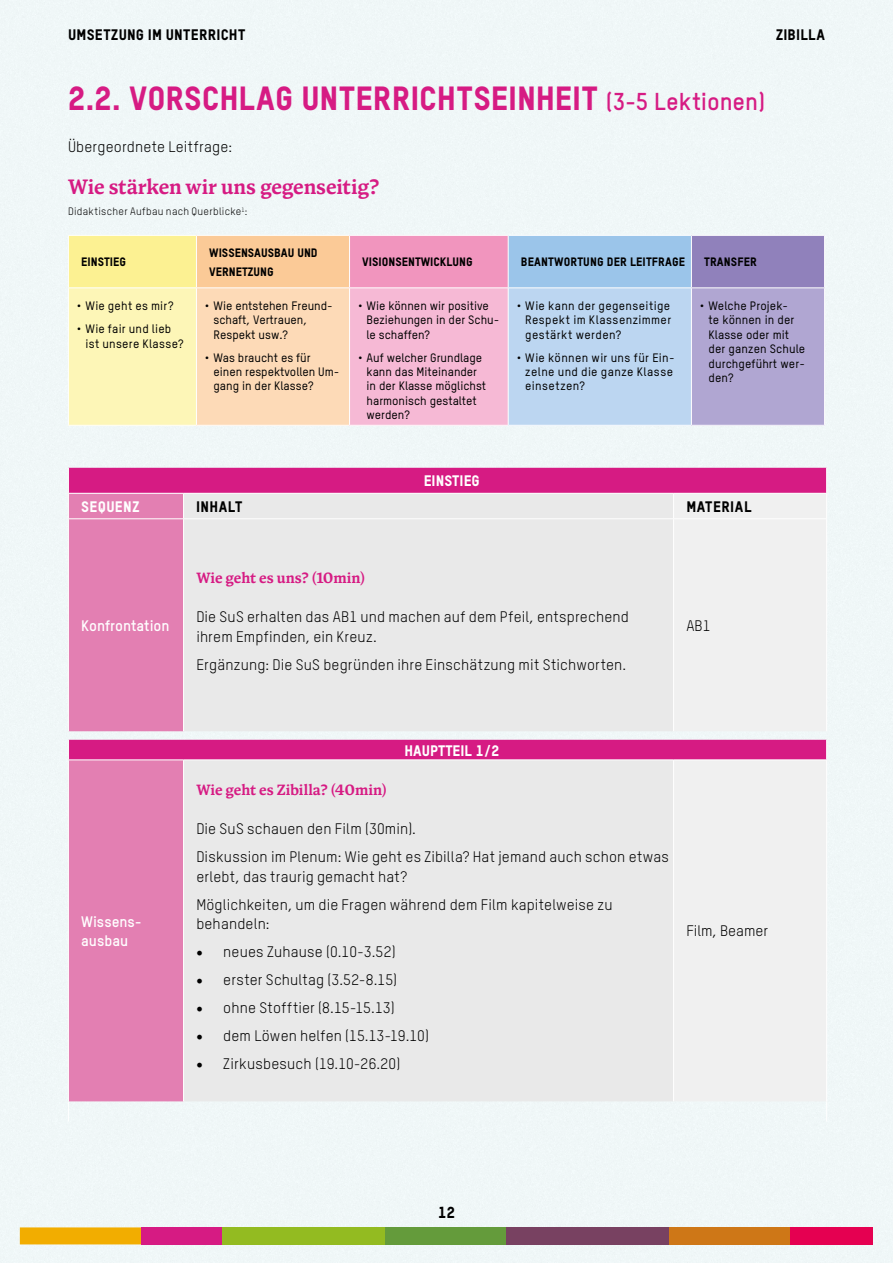
<style>
.page{position:relative;width:893px;height:1263px;background:#eff7f7}
.page>*{position:absolute;margin:0;border:0;box-sizing:border-box;transform-origin:0 0}
.t1{font:33px "TSTARPRO Headline";color:#d61b83}
.t2{font:21px "Antonia Variable";letter-spacing:-.005em;color:#d61b83}
.t3{font:15.75px "TSTARPRO Headline";color:#000}
.t4{font:15px/28px "TSTARPRO";letter-spacing:.01em;color:#000}
.t5{font:15px "Antonia Variable";letter-spacing:.005em;color:#d61b83}
.t6{font:15px "TSTARPRO Headline";letter-spacing:.025em;color:#000}
.t7{font:700 15px/19.5px "TSTARPRO";color:#fff}
.t8{font:15px "TSTARPRO Headline";color:#fff}
.t9{font:15px "TSTARPRO Headline";letter-spacing:.025em;color:#fff}
.t10{font:500 12px/14.4px "TSTARPRO";color:#000}
.t11{font:12px/19.5px "TSTARPRO Headline";color:#000}
.t12{font:500 12px/14.4px "TSTARPRO";letter-spacing:.03em;color:#000}
.t13{font:500 12px/15px "TSTARPRO";letter-spacing:.025em;color:#000}
.t14{font:500 12px "TSTARPRO";letter-spacing:.02em;color:#000}
.t15{font:10.5px "TSTARPRO";letter-spacing:.03em;color:#000}
.s1{font-family:"TSTARPRO";font-weight:700;font-size:24px}
.s2{font-family:"Minion Pro";font-size:18px}
</style>
<div class="page">
<div style="left:20px;top:1227px;width:121px;height:17px;background:#f2ad00"></div>
<div style="left:141px;top:1227px;width:82px;height:17px;background:#d61b83"></div>
<div style="left:223px;top:1227px;width:162px;height:17px;background:#93bb21"></div>
<div style="left:385px;top:1227px;width:122px;height:17px;background:#649b3b"></div>
<div style="left:507px;top:1227px;width:162px;height:17px;background:#784161"></div>
<div style="left:669px;top:1227px;width:122px;height:17px;background:#ce7717"></div>
<div style="left:791px;top:1227px;width:82px;height:17px;background:#e50051"></div>
<div style="left:69px;top:468px;width:757px;height:25px;background:#d61b83"></div>
<div style="left:68px;top:494px;width:116px;height:607px;background:#e37fb2"></div>
<div style="left:184px;top:494px;width:490px;height:607px;background:#e9e9e9"></div>
<div style="left:674px;top:494px;width:153px;height:607px;background:#f0f0f0"></div>
<hr style="left:68px;top:493px;width:116px;height:1px;background:#fff">
<hr style="left:184px;top:493px;width:490px;height:1px;background:#fff">
<svg style="left:183px;top:494px;width:1px;height:24px"></svg>
<hr style="left:674px;top:493px;width:153px;height:1px;background:#fff">
<svg style="left:673px;top:494px;width:1px;height:24px"></svg>
<hr style="left:68px;top:518px;width:116px;height:1px;background:#fff">
<hr style="left:68px;top:519px;width:1px;height:212px;background:#fff">
<hr style="left:184px;top:518px;width:490px;height:1px;background:#fff">
<hr style="left:183px;top:519px;width:1px;height:212px;background:#fff">
<hr style="left:674px;top:518px;width:153px;height:1px;background:#fff">
<hr style="left:673px;top:519px;width:1px;height:212px;background:#fff">
<hr style="left:826px;top:519px;width:1px;height:212px;background:#fff">
<svg style="left:68px;top:740px;width:1px;height:19px"></svg>
<svg style="left:826px;top:740px;width:1px;height:19px"></svg>
<hr style="left:68px;top:759px;width:116px;height:1px;background:#fff">
<hr style="left:68px;top:760px;width:1px;height:341px;background:#fff">
<hr style="left:184px;top:759px;width:490px;height:1px;background:#fff">
<hr style="left:183px;top:760px;width:1px;height:341px;background:#fff">
<hr style="left:674px;top:759px;width:153px;height:1px;background:#fff">
<hr style="left:673px;top:760px;width:1px;height:341px;background:#fff">
<hr style="left:826px;top:760px;width:1px;height:341px;background:#fff">
<svg style="left:68px;top:1101px;width:1px;height:20px"></svg>
<svg style="left:826px;top:1101px;width:1px;height:20px"></svg>
<svg style="left:68px;top:468px;width:1px;height:50px"></svg>
<svg style="left:826px;top:468px;width:1px;height:50px"></svg>
<div style="left:68px;top:235px;width:128px;height:53px;background:#fcf192"></div>
<div style="left:196px;top:235px;width:154px;height:53px;background:#fbca97"></div>
<div style="left:350px;top:235px;width:158px;height:53px;background:#f195be"></div>
<div style="left:508px;top:235px;width:183px;height:53px;background:#9bc5ea"></div>
<div style="left:691px;top:235px;width:134px;height:53px;background:#9081bb"></div>
<div style="left:68px;top:288px;width:128px;height:137px;background:#fdf6b7"></div>
<div style="left:196px;top:288px;width:154px;height:137px;background:#fddab7"></div>
<div style="left:350px;top:288px;width:158px;height:137px;background:#f6b9d5"></div>
<div style="left:508px;top:288px;width:183px;height:137px;background:#bcd6f1"></div>
<div style="left:691px;top:288px;width:134px;height:137px;background:#b0a6d2"></div>
<hr style="left:68px;top:235px;width:128px;height:1px;background:#fff">
<hr style="left:68px;top:236px;width:1px;height:51px;background:#fff">
<hr style="left:196px;top:235px;width:154px;height:1px;background:#fff">
<hr style="left:196px;top:236px;width:1px;height:51px;background:#fff">
<hr style="left:350px;top:235px;width:158px;height:1px;background:#fff">
<hr style="left:349px;top:236px;width:1px;height:51px;background:#fff">
<hr style="left:508px;top:235px;width:183px;height:1px;background:#fff">
<hr style="left:508px;top:236px;width:1px;height:51px;background:#fff">
<hr style="left:691px;top:235px;width:134px;height:1px;background:#fff">
<hr style="left:691px;top:236px;width:1px;height:51px;background:#fff">
<hr style="left:824px;top:236px;width:1px;height:51px;background:#fff">
<hr style="left:68px;top:287px;width:128px;height:1px;background:#fff">
<hr style="left:68px;top:288px;width:1px;height:137px;background:#fff">
<hr style="left:196px;top:287px;width:154px;height:1px;background:#fff">
<hr style="left:196px;top:288px;width:1px;height:137px;background:#fff">
<hr style="left:350px;top:287px;width:158px;height:1px;background:#fff">
<hr style="left:349px;top:288px;width:1px;height:137px;background:#fff">
<hr style="left:508px;top:287px;width:183px;height:1px;background:#fff">
<hr style="left:508px;top:288px;width:1px;height:137px;background:#fff">
<hr style="left:691px;top:287px;width:134px;height:1px;background:#fff">
<hr style="left:691px;top:288px;width:1px;height:137px;background:#fff">
<hr style="left:824px;top:288px;width:1px;height:137px;background:#fff">
<hr style="left:68px;top:425px;width:128px;height:1px;background:#fff">
<hr style="left:196px;top:425px;width:154px;height:1px;background:#fff">
<hr style="left:350px;top:425px;width:158px;height:1px;background:#fff">
<hr style="left:508px;top:425px;width:183px;height:1px;background:#fff">
<hr style="left:691px;top:425px;width:134px;height:1px;background:#fff">
<p class="t6" style="left:68px;top:25px;width:179px">UMSETZUNG IM UNTERRICHT</p>
<p class="t6" style="left:776px;top:25px;width:50px">ZIBILLA</p>
<h1 class="t1" style="left:68px;top:78px;width:699px">2.2. VORSCHLAG UNTERRICHTSEINHEIT <span class="s1">(3-5 Lektionen)</span></h1>
<p class="t4" style="left:68px;top:133px;width:166px">Übergeordnete Leitfrage:</p>
<h2 class="t2" style="left:68px;top:175px;width:313px">Wie stärken wir uns gegenseitig?</h2>
<p class="t15" style="left:68px;top:205px;width:181px">Didaktischer Aufbau nach Querblicke<sup>1</sup>:</p>
<p class="t11" style="left:81px;top:252px;width:46px">EINSTIEG</p>
<p class="t11" style="left:209px;top:242px;width:110px">WISSENSAUSBAU UND<br>VERNETZUNG</p>
<p class="t11" style="left:362px;top:252px;width:112px">VISIONSENTWICKLUNG</p>
<p class="t11" style="left:521px;top:252px;width:166px">BEANTWORTUNG DER LEITFRAGE</p>
<p class="t11" style="left:704px;top:252px;width:54px">TRANSFER</p>
<p class="t14" style="left:77px;top:298px;width:98px">• Wie geht es mir?</p>
<p class="t13" style="left:85px;top:321px;width:100px;text-indent:-9px">• Wie fair und lieb ist unsere Klasse?</p>
<p class="t10" style="left:367px;top:298px;width:134px;text-indent:-9px">• Wie können wir positive<br>Beziehungen in der Schu&shy;le schaffen?</p>
<p class="t10" style="left:367px;top:350px;width:121px;text-indent:-9px">• Auf welcher Grundlage kann das Miteinander in der Klasse möglichst harmonisch gestaltet werden?</p>
<p class="t10" style="left:213px;top:298px;width:121px;text-indent:-9px">• Wie entstehen Freund&shy;schaft, Vertrauen,<br>Respekt usw.?</p>
<p class="t10" style="left:213px;top:350px;width:127px;text-indent:-9px">• Was braucht es für einen respektvollen Um&shy;gang in der Klasse?</p>
<p class="t10" style="left:525px;top:298px;width:147px;text-align:justify;text-indent:-9px">• Wie kann der gegenseitige Respekt im Klassenzimmer gestärkt werden?</p>
<p class="t12" style="left:525px;top:350px;width:151px;text-indent:-9px">• Wie können wir uns für Ein&shy;zelne und die ganze Klasse einsetzen?</p>
<p class="t10" style="left:708px;top:298px;width:98px;text-indent:-9px">• Welche Projek-<br>te können in der<br>Klasse oder mit der ganzen Schule durchgeführt wer&shy;den?</p>
<p class="t8" style="left:424px;top:472px;width:58px">EINSTIEG</p>
<p class="t9" style="left:81px;top:497px;width:60px">SEQUENZ</p>
<p class="t6" style="left:196px;top:497px;width:48px">INHALT</p>
<p class="t6" style="left:686px;top:497px;width:67px">MATERIAL</p>
<p class="t7" style="left:81px;top:615px;width:90px">Konfrontation</p>
<p class="t5" style="left:196px;top:569px;width:171px">Wie geht es uns? (10min)</p>
<p class="t4" style="left:196px;top:607px;width:434px;line-height:19.5px">Die SuS erhalten das AB1 und machen auf dem Pfeil, entsprechend ihrem Empfinden, ein Kreuz.</p>
<p class="t4" style="left:196px;top:650px;width:432px">Ergänzung: Die SuS begründen ihre Einschätzung mit Stichworten.</p>
<p class="t4" style="left:686px;top:611px;width:26px">AB1</p>
<p class="t7" style="left:81px;top:911px;width:62px">Wissens&shy;ausbau</p>
<p class="t8" style="left:404px;top:741px;width:96px">HAUPTTEIL 1/2</p>
<p class="t5" style="left:196px;top:781px;width:192px">Wie geht es Zibilla? (40min)</p>
<p class="t4" style="left:196px;top:814px;width:474px">Die SuS schauen den Film (30min).<br>Diskussion im Plenum: Wie geht es Zibilla? Hat jemand auch schon etwas</p>
<p class="t4" style="left:196px;top:862px;width:418px">erlebt, das traurig gemacht hat?<br>Möglichkeiten, um die Fragen während dem Film kapitelweise zu</p>
<p class="t4" style="left:196px;top:909px;width:75px">behandeln:</p>
<p class="t4" style="left:196px;top:937px;width:201px"><span class="s2">•</span> neues Zuhause (0.10-3.52)</p>
<p class="t4" style="left:196px;top:965px;width:202px"><span class="s2">•</span> erster Schultag (3.52-8.15)</p>
<p class="t4" style="left:196px;top:993px;width:200px"><span class="s2">•</span> ohne Stofftier (8.15-15.13)</p>
<p class="t4" style="left:196px;top:1021px;width:234px"><span class="s2">•</span> dem Löwen helfen (15.13-19.10)</p>
<p class="t4" style="left:196px;top:1049px;width:205px"><span class="s2">•</span> Zirkusbesuch (19.10-26.20)</p>
<p class="t4" style="left:686px;top:917px;width:83px">Film, Beamer</p>
<p class="t3" style="left:438px;top:1202px;width:18px">12</p>
</div>
